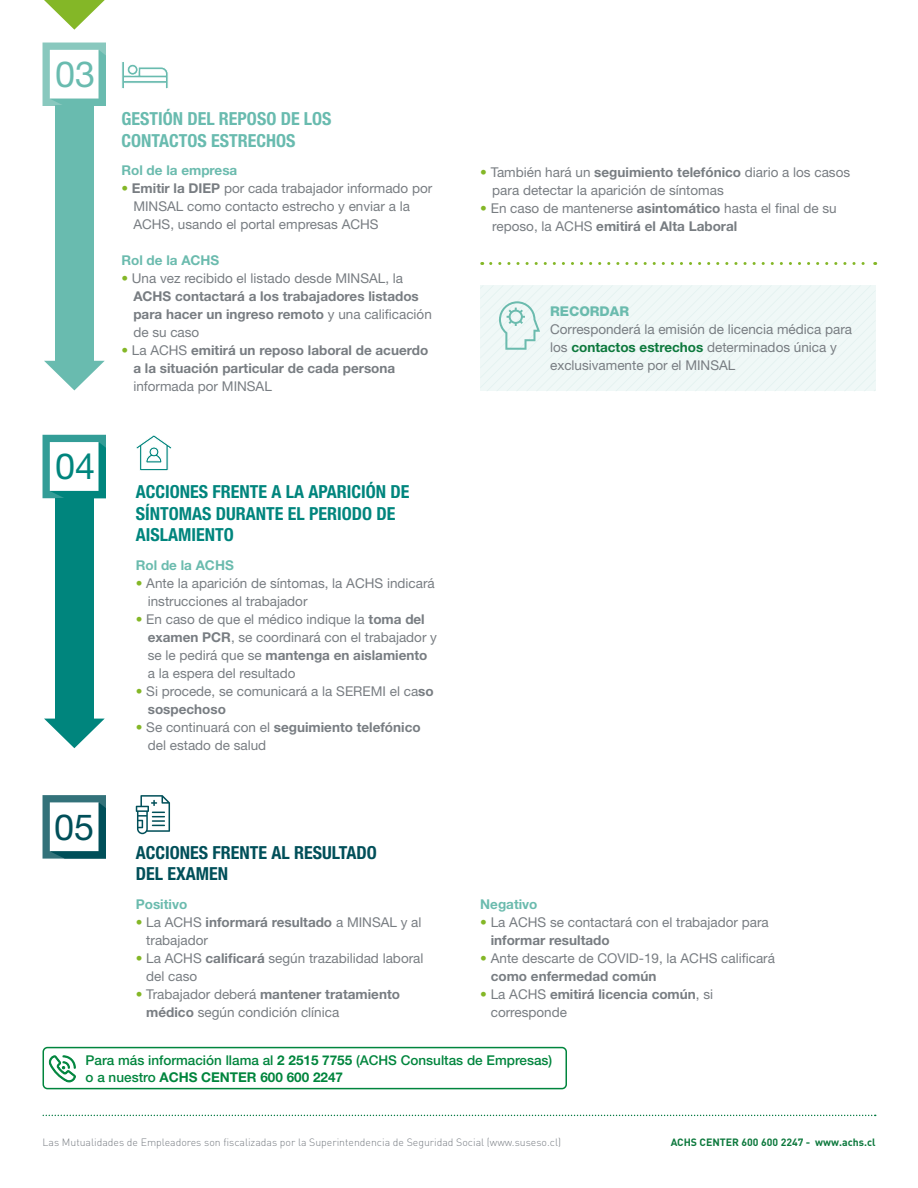
<style>
.page{position:relative;width:918px;height:1188px;background:#fff}
.page>*{position:absolute;margin:0;border:0;box-sizing:border-box;transform-origin:0 0}
.t1{font:36px "Helvetica Neue LT Std";color:#69bbaf}
.t2{font:36px "Helvetica Neue LT Std";color:#00857d}
.t3{font:36px "Helvetica Neue LT Std";color:#004f59}
.t4{font:700 condensed 18px/21.6px "Helvetica Neue LT Std";color:#00857d}
.t5{font:700 condensed 18px/21.6px "Helvetica Neue LT Std";color:#69bbaf}
.t6{font:700 condensed 18px/21.6px "Helvetica Neue LT Std";color:#004f59}
.t7{font:13.5px/18px "Helvetica Neue LT Std";color:#787d82}
.t8{font:700 13.5px/18px "Helvetica Neue LT Std";color:#787d82}
.t9{font:500 13.5px "Helvetica Neue LT Std";color:#00853d}
.t10{font:700 13.5px "Helvetica Neue LT Std";color:#6bbbae}
.t11{font:700 13.5px "Helvetica Neue LT Std";color:#00853d}
.t12{font:800 13.5px "Helvetica Neue LT Std";color:#6bbbae}
.t13{font:300 10.5px "DIN Pro";color:#787d83}
.t14{font:700 10.5px "DIN Pro";color:#0d793d}
.s1{color:#84b727}
.s2{font-weight:700}
.s3{font-weight:400;color:#84b727}
.s4{font-weight:400}
.s5{font-weight:700;color:#0d793d}
.s6{font-weight:500}
</style>
<div class="page">
<div style="left:43px;top:1047px;width:524px;height:42px;border:2px solid #00853d;border-radius:4px"></div>
<svg style="left:43px;top:1115px;width:833px;height:1px"></svg>
<svg style="left:43px;top:43px;width:63px;height:63px"></svg>
<svg style="left:43px;top:435px;width:63px;height:63px"></svg>
<svg style="left:122px;top:62px;width:46px;height:27px"></svg>
<svg style="left:480px;top:285px;width:395px;height:106px"></svg>
<svg style="left:136px;top:435px;width:36px;height:36px"></svg>
<svg style="left:43px;top:795px;width:63px;height:64px"></svg>
<svg style="left:136px;top:795px;width:34px;height:39px"></svg>
<svg style="left:49px;top:1055px;width:27px;height:27px"></svg>
<svg style="left:491px;top:262px;width:385px;height:3px"></svg>
<div style="left:55px;top:105px;width:38px;height:259px;background:#69bbaf"></div>
<div style="left:55px;top:498px;width:38px;height:221px;background:#00857d"></div>
<svg style="left:44px;top:361px;width:61px;height:29px"></svg>
<svg style="left:44px;top:719px;width:60px;height:29px"></svg>
<svg style="left:44px;top:0;width:61px;height:30px"></svg>
<p class="t1" style="left:55px;top:53px;width:42px">03</p>
<p class="t2" style="left:55px;top:445px;width:42px">04</p>
<p class="t3" style="left:54px;top:805px;width:42px">05</p>
<p class="t5" style="left:121px;top:108px;width:212px">GESTIÓN DEL REPOSO DE LOS<br>CONTACTOS ESTRECHOS</p>
<p class="t10" style="left:121px;top:162px;width:117px">Rol de la empresa</p>
<p class="t7" style="left:133px;top:179px;width:300px;text-indent:-12px"><span class="s1">•</span> <span class="s2">Emitir la DIEP</span> por cada trabajador informado por<br>MINSAL como contacto estrecho y enviar laa<br>ACHS, usando el portal empresas ACHS</p>
<p class="t10" style="left:121px;top:252px;width:99px">Rol de la ACHS</p>
<p class="t8" style="left:133px;top:269px;width:300px;text-indent:-12px"><span class="s3">•</span> <span class="s4">Una vez recibido el listado desde MINSAL la, </span>ACHS contactará a los trabajadores listados para hacer un ingreso remoto <span class="s4">y una calificación de su caso</span></p>
<p class="t8" style="left:133px;top:341px;width:296px;text-indent:-12px"><span class="s3">•</span> <span class="s4">La ACHS</span> emitirá un reposo laboral de acuerdo<br>laa situación particular de cada persona <span class="s4">informada por MINSAL</span></p>
<p class="t4" style="left:136px;top:481px;width:275px">ACCIONES FRENTE A LA APARICIÓN DE<br>SÍNTOMAS DURANTE EL PERIODO DE<br>AISLAMIENTO</p>
<p class="t10" style="left:136px;top:557px;width:99px">Rol de la ACHS</p>
<p class="t7" style="left:148px;top:574px;width:289px;text-indent:-12px"><span class="s1">•</span> Ante la aparición de síntomas la, ACHS indicará instrucciones al trabajador</p>
<p class="t7" style="left:148px;top:610px;width:291px;text-indent:-12px"><span class="s1">•</span> En caso de que el médico indique la <span class="s2">toma del examen PCR</span>, se coordinará con el trabajador y se le pedirá que se <span class="s2">mantenga en aislamiento<br></span>laa espera del resultado</p>
<p class="t7" style="left:148px;top:682px;width:288px;text-indent:-12px"><span class="s1">•</span> Si procede, se comunicará laa SEREMI el ca<span class="s2">so sospechoso</span></p>
<p class="t7" style="left:148px;top:718px;width:274px;text-indent:-12px"><span class="s1">•</span> Se continuará con el <span class="s2">seguimiento telefónico </span>del estado de salud</p>
<p class="t6" style="left:136px;top:841px;width:242px">ACCIONES FRENTE AL RESULTADO<br>DEL EXAMEN</p>
<p class="t10" style="left:136px;top:896px;width:53px">Positivo</p>
<p class="t7" style="left:146px;top:913px;width:277px;text-indent:-10px"><span class="s1">•</span> La ACHS <span class="s2">informará resultado</span> a MINSAL y al trabajador</p>
<p class="t7" style="left:146px;top:949px;width:279px;text-indent:-10px"><span class="s1">•</span> La ACHS <span class="s2">calificará</span> según trazabilidad laboral del caso</p>
<p class="t7" style="left:146px;top:985px;width:255px;text-indent:-10px"><span class="s1">•</span> Trabajador deberá <span class="s2">mantener tratamiento médico</span> según condición clínica</p>
<p class="t7" style="left:492px;top:163px;width:359px;text-indent:-12px"><span class="s1">•</span> También hará un <span class="s2">seguimiento telefónico</span> diario a los casos para detectar la aparición de síntomas</p>
<p class="t7" style="left:492px;top:199px;width:346px;text-indent:-12px"><span class="s1">•</span> En caso de mantenerse <span class="s2">asintomático</span> hasta el final de su reposo la, ACHS <span class="s2">emitirá el Alta Laboral</span></p>
<p class="t12" style="left:550px;top:303px;width:80px">RECORDAR</p>
<p class="t7" style="left:550px;top:320px;width:303px">Corresponderá la emisión de licencia médica para los <span class="s5">contactos estrechos</span> determinados única y exclusivamente por el MINSAL</p>
<p class="t10" style="left:480px;top:896px;width:59px">Negativo</p>
<p class="t7" style="left:491px;top:913px;width:280px;text-indent:-10px"><span class="s1">•</span> La ACHS se contactará con el trabajador para <span class="s2">informar resultado</span></p>
<p class="t7" style="left:491px;top:949px;width:286px;text-indent:-10px"><span class="s1">•</span> Ante descarte de COVID-19, la ACHS calificará <span class="s2">como enfermedad común</span></p>
<p class="t7" style="left:491px;top:985px;width:224px;text-indent:-10px"><span class="s1">•</span> La ACHS <span class="s2">emitirá licencia común</span>, si corresponde</p>
<p class="t9" style="left:86px;top:1052px;width:468px">Para más información llama al <span class="s2">2 2515 7755</span> (ACHS Consultas de Empresas(</p>
<p class="t11" style="left:86px;top:1069px;width:259px"><span class="s6">ao nuestro</span> ACHS CENTER 600 600 2247</p>
<p class="t13" style="left:43px;top:1135px;width:520px">Las Mutualidades de Empleadores son fiscalizadas por la Superintendencia de Seguridad Social (www.suseso.cl)</p>
<p class="t14" style="left:671px;top:1135px;width:141px">ACHS CENTER 600 600 2247 -</p>
<p class="t14" style="left:815px;top:1135px;width:62px">www.achs.cl</p>
</div>
